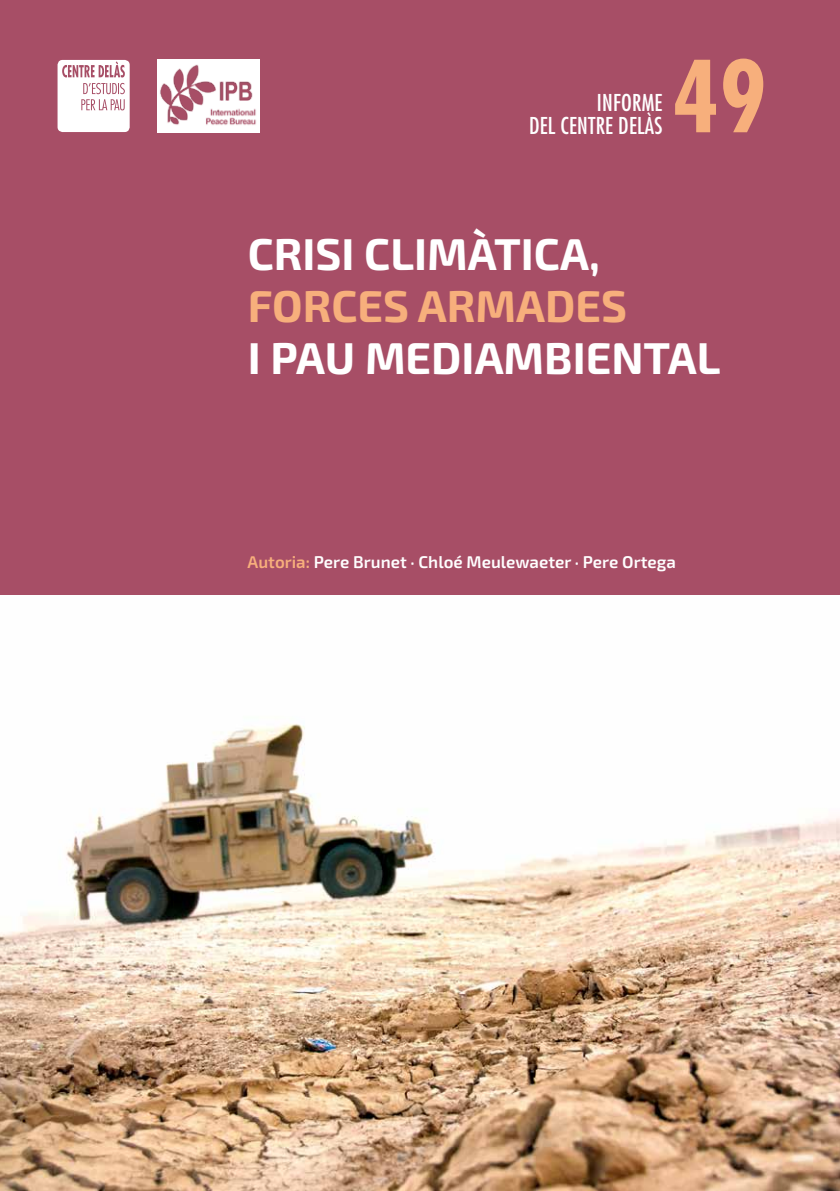
<style>
.page{position:relative;width:840px;height:1191px;background:#fff}
.page>*{position:absolute;margin:0;border:0;box-sizing:border-box;transform-origin:0 0}
.t1{font:700 condensed 96.2px "Futura";color:#f7af7c}
.t2{font:700 44.6px "Exo 2.0";color:#fff}
.t3{font:700 44.6px "Exo 2.0";color:#f7af7c}
.t4{font:condensed 22.6px/22.6px "Futura";letter-spacing:.01em;color:#fff;text-align:right}
.t5{font:600 17px "Exo 2.0";color:#fff}
.s1{color:#f7af7c}
</style>
<div class="page">
<div style="left:0;top:0;width:839px;height:1191px;background:#a74e66"></div>
<img style="left:0;top:595px;width:839px;height:596px">
<svg style="left:57px;top:60px;width:73px;height:72px;background:#f1e3e7"></svg>
<img style="left:157px;top:60px;width:102px;height:72px">
<h3 class="t4" style="left:528px;top:91px;width:135px">INFORME<br>DEL CENTRE DELÀS</h3>
<h1 class="t1" style="left:672px;top:37px;width:96px">49</h1>
<h2 class="t2" style="left:247px;top:227px;width:353px">CRISI CLIMÀTICA,</h2>
<h2 class="t3" style="left:247px;top:280px;width:380px">FORCES ARMADES</h2>
<h2 class="t2" style="left:247px;top:332px;width:474px">I PAU MEDIAMBIENTAL</h2>
<p class="t5" style="left:247px;top:552px;width:429px"><span class="s1">Autoria:</span> Pere Brunet · Chloé Meulewaeter · Pere Ortega</p>
</div>
